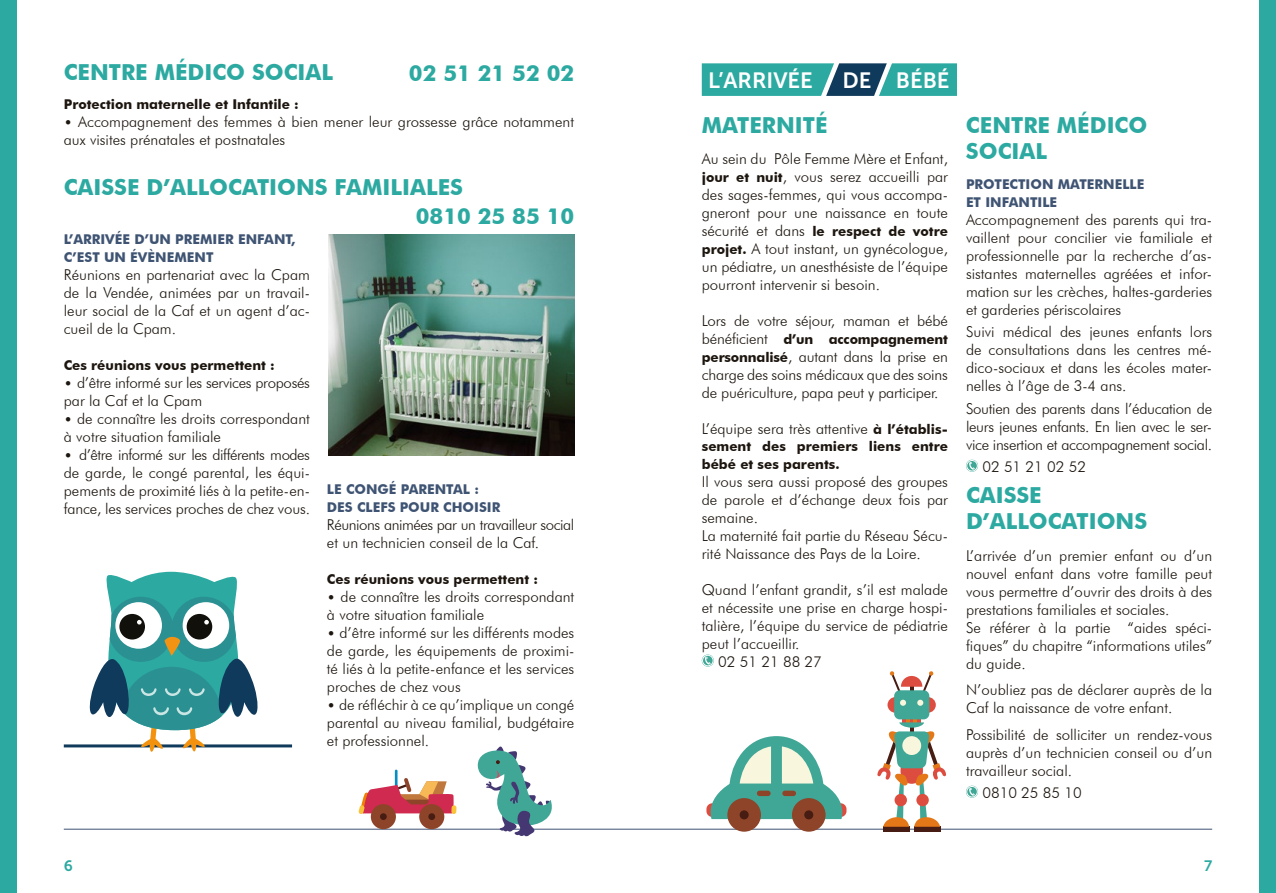
<style>
.page{position:relative;width:1276px;height:893px;background:#fff}
.page>*{position:absolute;margin:0;border:0;box-sizing:border-box;transform-origin:0 0}
.t1{font:700 22.05px/26.4px "Futura BT";color:#2ca9a1}
.t2{font:22.05px "Museo Sans 700";color:#fff}
.t3{font:300 15px/18px "Futura BT";color:#1d160f;text-align:justify}
.t4{font:300 15px/18px "Futura BT";letter-spacing:-.03em;color:#1d160f}
.t5{font:300 15px/18px "Futura BT";letter-spacing:-.02em;color:#1d160f}
.t6{font:15px "Museo Sans 700";color:#2ca9a1}
.t7{font:700 13.5px/18px "Futura BT";color:#1d160f}
.t8{font:700 13.5px/18px "Futura BT";color:#3f5473}
.s1{font-weight:700;font-size:13.5px}
.s2{font-weight:300;font-size:15px}
</style>
<div class="page">
<hr style="left:638px;top:829px;width:574px;height:1px;background:#546481">
<div style="left:1259px;top:0;width:17px;height:893px;background:#2ca9a1"></div>
<hr style="left:64px;top:829px;width:574px;height:1px;background:#546481">
<div style="left:0;top:0;width:16px;height:893px;background:#2ca9a1"></div>
<svg style="left:477px;top:746px;width:80px;height:91px"></svg>
<div style="left:451px;top:805px;width:5px;height:9px;background:#fac43a;border-radius:2px"></div>
<svg style="left:358px;top:770px;width:96px;height:44px"></svg>
<div style="left:371px;top:804px;width:25px;height:25px;background:#8e4429;border-radius:50%"></div>
<div style="left:380px;top:813px;width:7px;height:7px;background:#471c12;border-radius:50%"></div>
<div style="left:419px;top:804px;width:25px;height:25px;background:#8e4429;border-radius:50%"></div>
<div style="left:428px;top:813px;width:7px;height:7px;background:#471c12;border-radius:50%"></div>
<img style="left:328px;top:234px;width:246px;height:221px">
<hr style="left:64px;top:744px;width:228px;height:3px;background:#103a5b">
<svg style="left:87px;top:572px;width:174px;height:180px"></svg>
<svg style="left:702px;top:63px;width:255px;height:33px;background:#319898"></svg>
<svg style="left:702px;top:654px;width:12px;height:13px"></svg>
<svg style="left:705px;top:657px;width:6px;height:7px"></svg>
<div style="left:702px;top:655px;width:11px;height:11px;border:1px solid #fff;border-radius:50%"></div>
<svg style="left:966px;top:460px;width:12px;height:12px"></svg>
<svg style="left:969px;top:462px;width:6px;height:7px"></svg>
<div style="left:966px;top:460px;width:11px;height:11px;border:1px solid #fff;border-radius:50%"></div>
<svg style="left:966px;top:786px;width:12px;height:12px"></svg>
<svg style="left:969px;top:788px;width:6px;height:7px"></svg>
<div style="left:966px;top:786px;width:11px;height:11px;border:1px solid #fff;border-radius:50%"></div>
<div style="left:914px;top:826px;width:26px;height:6px;background:#471c12"></div>
<div style="left:883px;top:826px;width:26px;height:6px;background:#471c12"></div>
<svg style="left:877px;top:671px;width:69px;height:156px"></svg>
<div style="left:706px;top:803px;width:12px;height:14px;background:#dc4d40;border-radius:6px"></div>
<svg style="left:835px;top:803px;width:11px;height:14px"></svg>
<svg style="left:710px;top:736px;width:132px;height:83px"></svg>
<div style="left:782px;top:791px;width:14px;height:5px;background:#8e4429;border-radius:3px"></div>
<div style="left:757px;top:791px;width:13px;height:5px;background:#8e4429;border-radius:3px"></div>
<div style="left:727px;top:798px;width:34px;height:34px;background:#8e4429;border-radius:50%"></div>
<div style="left:739px;top:810px;width:9px;height:9px;background:#471c12;border-radius:50%"></div>
<div style="left:792px;top:798px;width:33px;height:34px;background:#8e4429;border-radius:50%"></div>
<div style="left:804px;top:810px;width:9px;height:9px;background:#471c12;border-radius:50%"></div>
<h1 class="t1" style="left:64px;top:59px;width:271px">CENTRE MÉDICO SOCIAL</h1>
<h1 class="t1" style="left:409px;top:59px;width:167px">02 51 21 52 02</h1>
<p class="t7" style="left:64px;top:95px;width:237px">Protection maternelle et Infantile :</p>
<p class="t3" style="left:64px;top:112px;width:512px">• Accompagnement des femmes à bien mener leur grossesse grâce notamment aux visites prénatales et postnatales</p>
<h1 class="t1" style="left:64px;top:174px;width:401px">CAISSE D’ALLOCATIONS FAMILIALES</h1>
<p class="t8" style="left:64px;top:230px;width:233px">L’ARRIVÉE D’UN PREMIER ENFANT,<br>C’EST UN ÉVÈNEMENT</p>
<p class="t3" style="left:64px;top:265px;width:248px">Réunions en partenariat avec la Cpam de la Vendée, animées par un travail&shy;leur social de la Caf et un agent d’ac&shy;cueil de la Cpam.</p>
<p class="t7" style="left:64px;top:356px;width:213px">Ces réunions vous permettent :</p>
<p class="t5" style="left:64px;top:373px;width:248px">• d’être informé sur les services proposés par la Caf et la Cpam</p>
<p class="t3" style="left:64px;top:409px;width:248px">• de connaître les droits correspondant à votre situation familiale</p>
<p class="t3" style="left:64px;top:445px;width:248px">• d’être informé sur les différents modes de garde, le congé parental, les équi&shy;pements de proximité liés à la petite-en&shy;fance, les services proches de chez vous.</p>
<h1 class="t1" style="left:416px;top:202px;width:160px">0810 25 85 10</h1>
<p class="t8" style="left:327px;top:480px;width:175px">LE CONGÉ PARENTAL :<br>DES CLEFS POUR CHOISIR</p>
<p class="t4" style="left:327px;top:515px;width:249px">Réunions animées par un travailleur social et un technicien conseil de la Caf.</p>
<p class="t7" style="left:327px;top:570px;width:213px">Ces réunions vous permettent :</p>
<p class="t3" style="left:327px;top:587px;width:249px">• de connaître les droits correspondant à votre situation familiale</p>
<p class="t3" style="left:327px;top:623px;width:249px">• d’être informé sur les différents modes de garde, les équipements de proximi&shy;té liés à la petite-enfance et les services proches de chez vous</p>
<p class="t3" style="left:327px;top:695px;width:249px">• de réfléchir à ce qu’implique un congé parental au niveau familial, budgétaire et professionnel.</p>
<h1 class="t2" style="left:708px;top:68px;width:106px">L’ARRIVÉE</h1>
<h1 class="t2" style="left:842px;top:68px;width:108px">DE BÉBÉ</h1>
<h1 class="t1" style="left:702px;top:112px;width:127px">MATERNITÉ</h1>
<p class="t3" style="left:702px;top:150px;width:248px">Au sein du Pôle Femme Mère et Enfant, <span class="s1">jour et nuit</span>, vous serez accueilli par des sages-femmes, qui vous accompa&shy;gneront pour une naissance en toute</p>
<p class="t7" style="left:702px;top:222px;width:248px"><span class="s2">sécurité et dans</span> le respect de votre</p>
<p class="t3" style="left:702px;top:240px;width:248px"><span class="s1">projet.</span> A tout instant, un gynécologue, un pédiatre, un anesthésiste de l’équipe pourront intervenir si besoin.</p>
<p class="t3" style="left:702px;top:312px;width:248px">Lors de votre séjour, maman et bébé</p>
<p class="t7" style="left:702px;top:330px;width:248px"><span class="s2">bénéficient</span> d’un accompagnement</p>
<p class="t3" style="left:702px;top:348px;width:248px"><span class="s1">personnalisé</span>, autant dans la prise en charge des soins médicaux que des soins de puériculture, papa peut y participer.</p>
<p class="t3" style="left:702px;top:420px;width:248px">L’équipe sera très attentive <span class="s1">à l’établis-</span></p>
<p class="t7" style="left:702px;top:437px;width:248px">sement des premiers liens entre bébé et ses parents.</p>
<p class="t3" style="left:702px;top:472px;width:248px;text-align:left">Il vous sera aussi proposé des groupes de parole et d’échange deux fois par semaine.<br>La maternité fait partie du Réseau Sécu&shy;rité Naissance des Pays de la Loire.</p>
<p class="t3" style="left:702px;top:580px;width:248px">Quand l’enfant grandit, s’il est malade</p>
<p class="t3" style="left:702px;top:598px;width:248px">et nécessite une prise en charge hospi-</p>
<p class="t3" style="left:702px;top:616px;width:248px">talière, l’équipe du service de pédiatrie</p>
<p class="t3" style="left:702px;top:634px;width:99px">peut l’accueillir.</p>
<p class="t3" style="left:718px;top:652px;width:105px">02 51 21 88 27</p>
<h1 class="t1" style="left:966px;top:112px;width:183px">CENTRE MÉDICO<br>SOCIAL</h1>
<p class="t8" style="left:966px;top:175px;width:180px">PROTECTION MATERNELLE<br>ET INFANTILE</p>
<p class="t3" style="left:966px;top:211px;width:248px">Accompagnement des parents qui tra&shy;vaillent pour concilier vie familiale et professionnelle par la recherche d’as&shy;sistantes maternelles agréées et infor&shy;mation sur les crèches, haltes-garderies et garderies périscolaires</p>
<p class="t3" style="left:966px;top:323px;width:248px">Suivi médical des jeunes enfants lors de consultations dans les centres mé&shy;dico-sociaux et dans les écoles mater&shy;nelles à l’âge de 3-4 ans.</p>
<p class="t3" style="left:966px;top:399px;width:248px">Soutien des parents dans l’éducation de leurs jeunes enfants. En lien avec le ser&shy;vice insertion et accompagnement social.</p>
<p class="t3" style="left:982px;top:457px;width:105px">02 51 21 02 52</p>
<h1 class="t1" style="left:966px;top:481px;width:183px">CAISSE<br>D’ALLOCATIONS</h1>
<p class="t3" style="left:966px;top:546px;width:248px;text-align:left">L’arrivée d’un premier enfant ou d’un nouvel enfant dans votre famille peut vous permettre d’ouvrir des droits à des prestations familiales et sociales.<br>Se référer à la partie “aides spéci&shy;fiques” du chapitre “informations utiles” du guide.</p>
<p class="t3" style="left:966px;top:681px;width:248px">N’oubliez pas de déclarer auprès de la<br>Caf la naissance de votre enfant.</p>
<p class="t3" style="left:966px;top:725px;width:248px">Possibilité de solliciter un rendez-vous auprès d’un technicien conseil ou d’un travailleur social.</p>
<p class="t3" style="left:982px;top:783px;width:101px">0810 25 85 10</p>
<p class="t6" style="left:64px;top:857px;width:11px">6</p>
<p class="t6" style="left:1204px;top:857px;width:10px">7</p>
</div>
